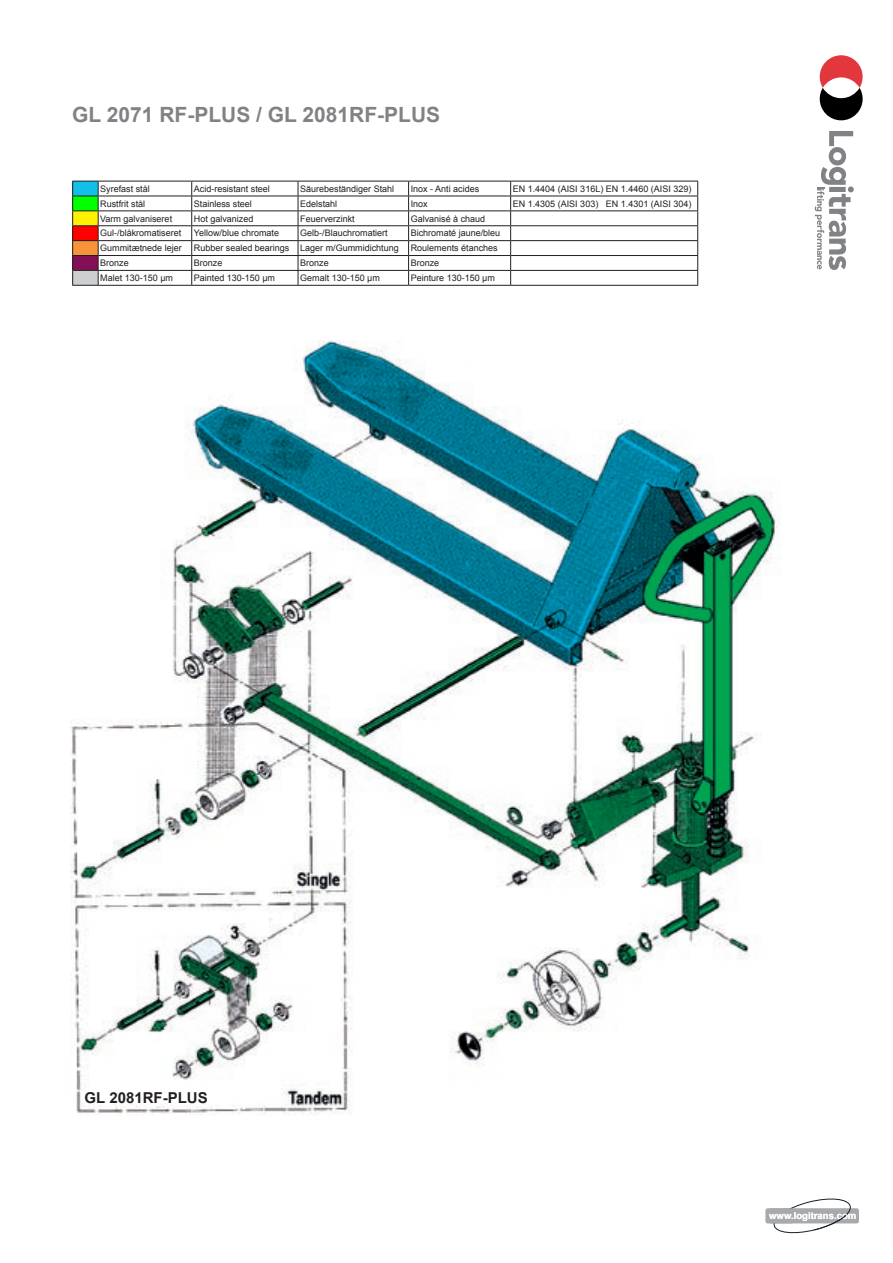
<style>
.page{position:relative;width:893px;height:1263px;background:#fff}
.page>*{position:absolute;margin:0;border:0;box-sizing:border-box;transform-origin:0 0}
.t1{font:700 21px "Arial";color:#808285}
.t2{font:700 15px "Arial";color:#231f20}
.t3{font:700 9.6px "Arial";color:#fffefe}
.Brød{font:9px "Arial";color:#231f20}
</style>
<div class="page">
<hr style="left:98px;top:181px;width:94px;height:1px;background:#231f20">
<hr style="left:192px;top:181px;width:106px;height:1px;background:#231f20">
<hr style="left:298px;top:181px;width:111px;height:1px;background:#231f20">
<hr style="left:409px;top:181px;width:102px;height:1px;background:#231f20">
<hr style="left:511px;top:181px;width:187px;height:1px;background:#231f20">
<hr style="left:98px;top:196px;width:94px;height:1px;background:#231f20">
<hr style="left:192px;top:196px;width:106px;height:1px;background:#231f20">
<hr style="left:298px;top:196px;width:111px;height:1px;background:#231f20">
<hr style="left:409px;top:196px;width:102px;height:1px;background:#231f20">
<hr style="left:511px;top:196px;width:187px;height:1px;background:#231f20">
<hr style="left:98px;top:210px;width:94px;height:1px;background:#231f20">
<hr style="left:192px;top:210px;width:106px;height:1px;background:#231f20">
<hr style="left:298px;top:210px;width:111px;height:1px;background:#231f20">
<hr style="left:409px;top:210px;width:102px;height:1px;background:#231f20">
<hr style="left:511px;top:210px;width:187px;height:1px;background:#231f20">
<hr style="left:98px;top:225px;width:94px;height:1px;background:#231f20">
<hr style="left:192px;top:225px;width:106px;height:1px;background:#231f20">
<hr style="left:298px;top:225px;width:111px;height:1px;background:#231f20">
<hr style="left:409px;top:225px;width:102px;height:1px;background:#231f20">
<hr style="left:511px;top:225px;width:187px;height:1px;background:#231f20">
<hr style="left:98px;top:240px;width:94px;height:1px;background:#231f20">
<hr style="left:192px;top:240px;width:106px;height:1px;background:#231f20">
<hr style="left:298px;top:240px;width:111px;height:1px;background:#231f20">
<hr style="left:409px;top:240px;width:102px;height:1px;background:#231f20">
<hr style="left:511px;top:240px;width:187px;height:1px;background:#231f20">
<hr style="left:98px;top:255px;width:94px;height:1px;background:#231f20">
<hr style="left:192px;top:255px;width:106px;height:1px;background:#231f20">
<hr style="left:298px;top:255px;width:111px;height:1px;background:#231f20">
<hr style="left:409px;top:255px;width:102px;height:1px;background:#231f20">
<hr style="left:511px;top:255px;width:187px;height:1px;background:#231f20">
<hr style="left:98px;top:270px;width:94px;height:1px;background:#231f20">
<hr style="left:192px;top:270px;width:106px;height:1px;background:#231f20">
<svg style="left:191px;top:181px;width:1px;height:104px"></svg>
<hr style="left:298px;top:270px;width:111px;height:1px;background:#231f20">
<svg style="left:298px;top:181px;width:1px;height:104px"></svg>
<hr style="left:409px;top:270px;width:102px;height:1px;background:#231f20">
<svg style="left:408px;top:181px;width:1px;height:104px"></svg>
<hr style="left:511px;top:270px;width:187px;height:1px;background:#231f20">
<svg style="left:510px;top:181px;width:1px;height:104px"></svg>
<svg style="left:697px;top:181px;width:1px;height:104px"></svg>
<svg style="left:72px;top:181px;width:27px;height:105px;background:#8e874e"></svg>
<hr style="left:98px;top:285px;width:94px;height:1px;background:#231f20">
<hr style="left:192px;top:285px;width:106px;height:1px;background:#231f20">
<hr style="left:298px;top:285px;width:111px;height:1px;background:#231f20">
<hr style="left:409px;top:285px;width:102px;height:1px;background:#231f20">
<hr style="left:511px;top:285px;width:187px;height:1px;background:#231f20">
<svg style="left:815px;top:131px;width:39px;height:139px"></svg>
<svg style="left:820px;top:55px;width:43px;height:65px"></svg>
<svg style="left:765px;top:1198px;width:94px;height:35px"></svg>
<img style="left:70px;top:340px;width:708px;height:775px">
<p class="t1" style="left:72px;top:100px;width:369px">GL 2071 RF-PLUS / GL 2081RF-PLUS</p>
<p class="Brød" style="left:100px;top:183px;width:51px">Syrefast stål</p>
<p class="Brød" style="left:194px;top:183px;width:78px">Acid-resistant steel</p>
<p class="Brød" style="left:300px;top:183px;width:96px">Säurebeständiger Stahl</p>
<p class="Brød" style="left:411px;top:183px;width:70px">Inox - Anti acides</p>
<p class="Brød" style="left:513px;top:183px;width:180px">EN 1.4404 (AISI 316L) EN 1.4460 (AISI 329)</p>
<p class="Brød" style="left:100px;top:198px;width:47px">Rustfrit stål</p>
<p class="Brød" style="left:194px;top:198px;width:60px">Stainless steel</p>
<p class="Brød" style="left:300px;top:198px;width:39px">Edelstahl</p>
<p class="Brød" style="left:411px;top:198px;width:19px">Inox</p>
<p class="Brød" style="left:513px;top:198px;width:180px">EN 1.4305 (AISI 303) EN 1.4301 (AISI 304)</p>
<p class="Brød" style="left:100px;top:213px;width:73px">Varm galvaniseret</p>
<p class="Brød" style="left:194px;top:213px;width:61px">Hot galvanized</p>
<p class="Brød" style="left:300px;top:213px;width:56px">Feuerverzinkt</p>
<p class="Brød" style="left:411px;top:213px;width:76px">Galvanisé à chaud</p>
<p class="Brød" style="left:100px;top:227px;width:83px">Gul-/blåkromatiseret</p>
<p class="Brød" style="left:194px;top:227px;width:87px">Yellow/blue chromate</p>
<p class="Brød" style="left:300px;top:227px;width:89px">Gelb-/Blauchromatiert</p>
<p class="Brød" style="left:411px;top:227px;width:91px">Bichromaté jaune/bleu</p>
<p class="Brød" style="left:100px;top:242px;width:83px">Gummitætnede lejer</p>
<p class="Brød" style="left:194px;top:242px;width:97px">Rubber sealed bearings</p>
<p class="Brød" style="left:300px;top:242px;width:100px">Lager m/Gummidichtung</p>
<p class="Brød" style="left:411px;top:242px;width:89px">Roulements étanches</p>
<p class="Brød" style="left:100px;top:257px;width:30px">Bronze</p>
<p class="Brød" style="left:194px;top:257px;width:30px">Bronze</p>
<p class="Brød" style="left:300px;top:257px;width:30px">Bronze</p>
<p class="Brød" style="left:411px;top:257px;width:30px">Bronze</p>
<p class="Brød" style="left:100px;top:272px;width:74px">Malet 130-150 µm</p>
<p class="Brød" style="left:194px;top:272px;width:83px">Painted 130-150 µm</p>
<p class="Brød" style="left:300px;top:272px;width:81px">Gemalt 130-150 µm</p>
<p class="Brød" style="left:411px;top:272px;width:86px">Peinture 130-150 µm</p>
<p class="t2" style="left:85px;top:1088px;width:125px">GL 2081RF-PLUS</p>
<p class="t3" style="left:769px;top:1209px;width:89px">www.logitrans.com</p>
</div>
